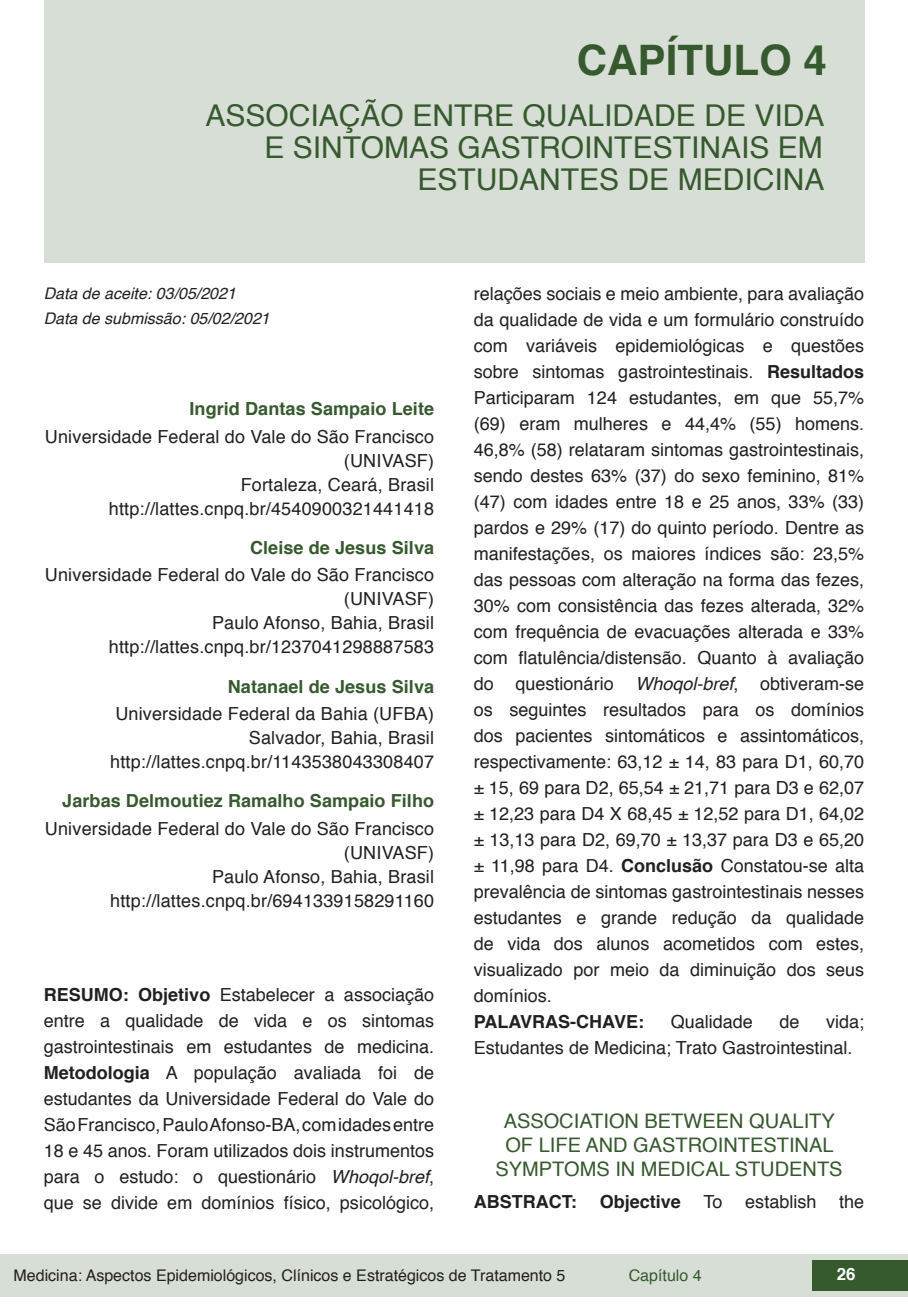
<style>
.page{position:relative;width:908px;height:1304px;background:#fff}
.page>*{position:absolute;margin:0;border:0;box-sizing:border-box;transform-origin:0 0}
.capítulos{font:700 42px "Helvetica";color:#36592e}
.nome_artigos{font:30px/32px "Helvetica";color:#36592e;text-align:right}
.título_Inglês{font:20px/24px "Helvetica";color:#36592e;text-align:center}
.Resumos_e_PC_TXT{font:18px/26px "Helvetica";color:#231f20;text-align:justify}
.info_autores{font:18px/24px "Helvetica";letter-spacing:.01em;color:#231f20;text-align:right}
.nome_autores{font:700 18px "Helvetica";letter-spacing:.005em;color:#36592e}
.Resumos_e_PC_TXT-2{font:700 18px "Helvetica";color:#231f20}
.t1{font:700 16.8px "Helvetica";color:#fff}
.t2{font:16px "Helvetica";color:#231f20}
.data{font:italic 16px "Helvetica";color:#231f20}
.t3{font:16px "Helvetica";color:#36592e}
.s1{font-weight:700}
.s2{font-style:italic}
</style>
<div class="page">
<div style="left:0;top:1254px;width:906px;height:43px;background:#d7ded5"></div>
<div style="left:812px;top:1261px;width:95px;height:30px;background:#36592e"></div>
<div style="left:44px;top:0;width:819px;height:263px;background:#d7ded5"></div>
<p class="capítulos" style="left:576px;top:26px;width:251px">CAPÍTULO 4</p>
<p class="nome_artigos" style="left:205px;top:101px;width:620px">ASSOCIAÇÃO ENTRE QUALIDADE DE VIDA<br>E SINTOMAS GASTROINTESTINAIS EM<br>ESTUDANTES DE MEDICINA</p>
<p class="data" style="left:44px;top:280px;width:194px">Data de aceite: 03/05/2021</p>
<p class="data" style="left:44px;top:306px;width:227px">Data de submissão: 05/02/2021</p>
<p class="nome_autores" style="left:189px;top:395px;width:246px">Ingrid Dantas Sampaio Leite</p>
<p class="info_autores" style="left:45px;top:425px;width:390px">Universidade Federal do Vale do São Francisco (UNIVASF)</p>
<p class="info_autores" style="left:240px;top:473px;width:195px">Fortaleza, Ceará, Brasil</p>
<p class="info_autores" style="left:109px;top:497px;width:326px">http://lattes.cnpq.br/4540900321441418</p>
<p class="nome_autores" style="left:250px;top:533px;width:185px">Cleise de Jesus Silva</p>
<p class="info_autores" style="left:45px;top:564px;width:390px">Universidade Federal do Vale do São Francisco (UNIVASF)</p>
<p class="info_autores" style="left:212px;top:612px;width:223px">Paulo Afonso, Bahia, Brasil</p>
<p class="info_autores" style="left:109px;top:636px;width:326px">http://lattes.cnpq.br/1237041298887583</p>
<p class="nome_autores" style="left:228px;top:672px;width:208px">Natanael de Jesus Silva</p>
<p class="info_autores" style="left:115px;top:702px;width:320px">Universidade Federal da Bahia (UFBA)</p>
<p class="info_autores" style="left:249px;top:726px;width:187px">Salvador, Bahia, Brasil</p>
<p class="info_autores" style="left:110px;top:750px;width:325px">http://lattes.cnpq.br/1143538043308407</p>
<p class="nome_autores" style="left:62px;top:787px;width:373px">Jarbas Delmoutiez Ramalho Sampaio Filho</p>
<p class="info_autores" style="left:45px;top:817px;width:390px">Universidade Federal do Vale do São Francisco (UNIVASF)</p>
<p class="info_autores" style="left:212px;top:865px;width:223px">Paulo Afonso, Bahia, Brasil</p>
<p class="info_autores" style="left:110px;top:889px;width:325px">http://lattes.cnpq.br/6941339158291160</p>
<p class="Resumos_e_PC_TXT" style="left:44px;top:982px;width:392px"><span class="s1">RESUMO: Objetivo</span> Estabelecer a associação entre a qualidade de vida e os sintomas gastrointestinais em estudantes de medicina.<br><span class="s1">Metodologia</span> A população avaliada foi de estudantes da Universidade Federal do Vale do São Francisco, Paulo Afonso-BA, com idades entre 18 e 45 anos. Foram utilizados dois instrumentos para o estudo: o questionário <span class="s2">Whoqol-bref</span>, que se divide em domínios físico, psicológico,</p>
<p class="Resumos_e_PC_TXT" style="left:473px;top:281px;width:392px">relações sociais e meio ambiente, para avaliação da qualidade de vida e um formulário construído com variáveis epidemiológicas e questões sobre sintomas gastrointestinais. <span class="s1">Resultados </span>Participaram 124 estudantes, em que 55,7% (69) eram mulheres e 44,4% (55) homens.<br>46,8% (58) relataram sintomas gastrointestinais, sendo destes 63% (37) do sexo feminino, 81% (47) com idades entre 18 e 25 anos, 33% (33) pardos e 29% (17) do quinto período. Dentre as manifestações, os maiores índices são: 23,5% das pessoas com alteração na forma das fezes, 30% com consistência das fezes alterada, 32% com frequência de evacuações alterada e 33% com flatulência/distensão. Quanto à avaliação do questionário <span class="s2">Whoqol-bref</span>, obtiveram-se os seguintes resultados para os domínios dos pacientes sintomáticos e assintomáticos, respectivamente: 63,12 ± 14, 83 para D1, 60,70 ± 15, 69 para D2, 65,54 ± 21,71 para D3 e 62,07 ± 12,23 para D4 X 68,45 ± 12,52 para D1, 64,02 ± 13,13 para D2, 69,70 ± 13,37 para D3 e 65,20 ± 11,98 para D4. <span class="s1">Conclusão</span> Constatou-se alta prevalência de sintomas gastrointestinais nesses estudantes e grande redução da qualidade de vida dos alunos acometidos com estes, visualizado por meio da diminuição dos seus domínios.</p>
<p class="Resumos_e_PC_TXT-2" style="left:473px;top:1007px;width:172px">PALAVRAS-CHAVE:</p>
<p class="Resumos_e_PC_TXT" style="left:670px;top:1009px;width:84px">Qualidade</p>
<p class="Resumos_e_PC_TXT" style="left:779px;top:1009px;width:22px">de</p>
<p class="Resumos_e_PC_TXT" style="left:473px;top:1009px;width:392px;text-indent:352px">vida;<br>Estudantes de Medicina; Trato Gastrointestinal.</p>
<p class="título_Inglês" style="left:495px;top:1110px;width:348px">ASSOCIATION BETWEEN QUALITY<br>OF LIFE AND GASTROINTESTINAL<br>SYMPTOMS IN MEDICAL STUDENTS</p>
<p class="Resumos_e_PC_TXT-2" style="left:473px;top:1187px;width:104px">ABSTRACT:</p>
<p class="Resumos_e_PC_TXT-2" style="left:599px;top:1187px;width:83px">Objective</p>
<p class="Resumos_e_PC_TXT" style="left:703px;top:1189px;width:21px">To</p>
<p class="Resumos_e_PC_TXT" style="left:745px;top:1189px;width:73px">establish</p>
<p class="Resumos_e_PC_TXT" style="left:838px;top:1189px;width:27px">the</p>
<p class="t2" style="left:14px;top:1263px;width:553px">Medicina: Aspectos Epidemiológicos, Clínicos e Estratégicos de Tratamento 5</p>
<p class="t3" style="left:628px;top:1263px;width:74px">Capítulo 4</p>
<p class="t1" style="left:836px;top:1261px;width:20px">26</p>
</div>
